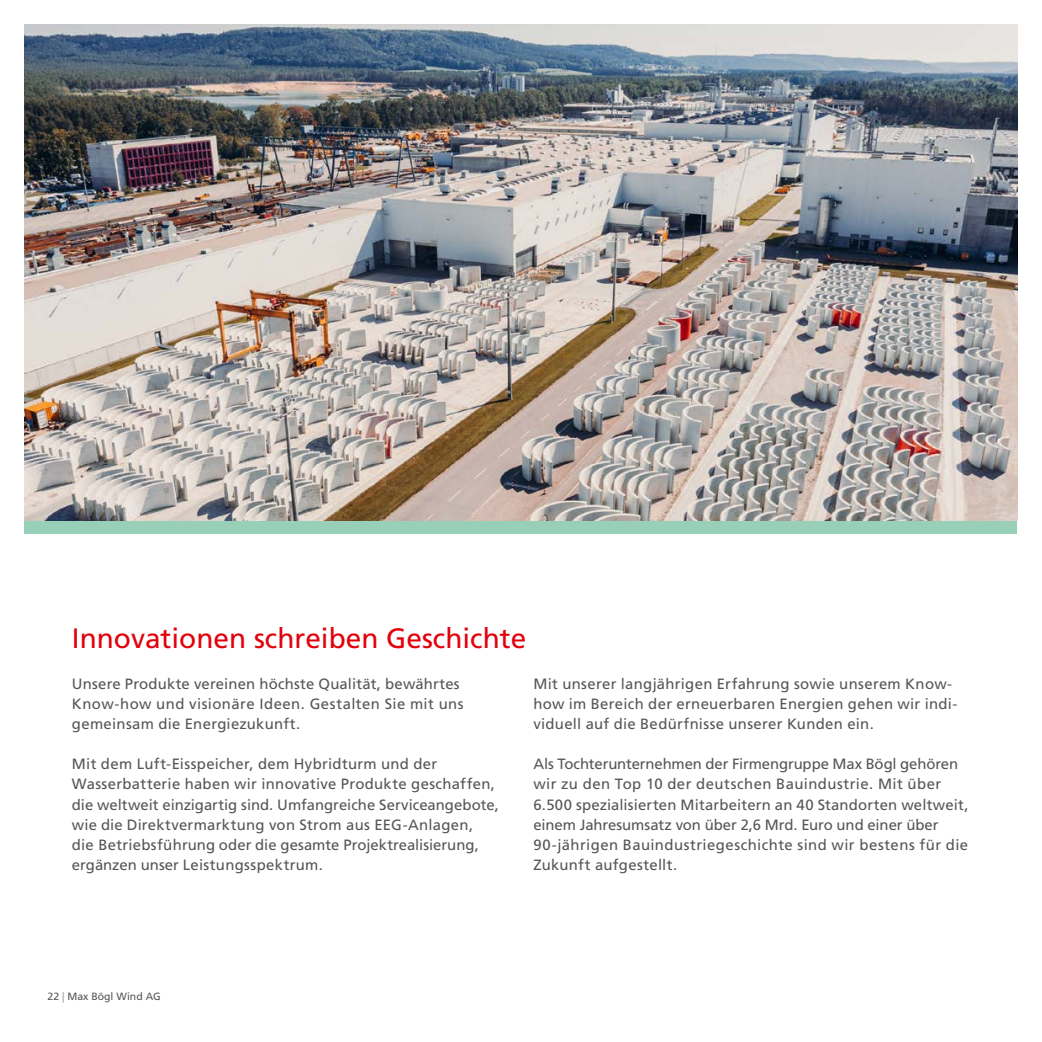
<style>
.page{position:relative;width:1042px;height:1042px;background:#fff}
.page>*{position:absolute;margin:0;border:0;box-sizing:border-box;transform-origin:0 0}
.t1{font:28px "Frutiger LT Pro";color:#e3000b}
.t2{font:14.88px/20.1px "Frutiger LT Pro";letter-spacing:.015em;color:#565655}
.t3{font:10.5px "Frutiger LT Pro";color:#565655}
.s1{color:#9c9c9d}
</style>
<div class="page">
<img style="left:25px;top:25px;width:992px;height:496px">
<div style="left:25px;top:521px;width:992px;height:12px;background:#98cfb8"></div>
<h1 class="t1" style="left:72px;top:622px;width:456px">Innovationen schreiben Geschichte</h1>
<p class="t2" style="left:72px;top:673px;width:393px">Unsere Produkte vereinen höchste Qualität, bewährtes<br>Know-how und visionäre Ideen. Gestalten Sie mit uns gemeinsam die Energiezukunft.</p>
<p class="t2" style="left:72px;top:754px;width:428px">Mit dem Luft-Eisspeicher, dem Hybridturm und der Wasserbatterie haben wir innovative Produkte geschaffen, die weltweit einzigartig sind. Umfangreiche Serviceangebote, wie die Direktvermarktung von Strom aus EEG-Anlagen,<br>die Betriebsführung oder die gesamte Projektrealisierung, ergänzen unser Leistungsspektrum.</p>
<p class="t2" style="left:533px;top:673px;width:425px">Mit unserer langjährigen Erfahrung sowie unserem Know&shy;how im Bereich der erneuerbaren Energien gehen wir indi&shy;viduell auf die Bedürfnisse unserer Kunden ein.</p>
<p class="t2" style="left:533px;top:754px;width:436px">Als Tochterunternehmen der Firmengruppe Max Bögl gehören wir zu den Top 10 der deutschen Bauindustrie. Mit über 6.500 spezialisierten Mitarbeitern an 40 Standorten weltweit, einem Jahresumsatz von über 2,6 Mrd. Euro und einer über 90-jährigen Bauindustriegeschichte sind wir bestens für die Zukunft aufgestellt.</p>
<p class="t3" style="left:48px;top:990px;width:115px">22 <span class="s1">|</span> Max Bögl Wind AG</p>
</div>
